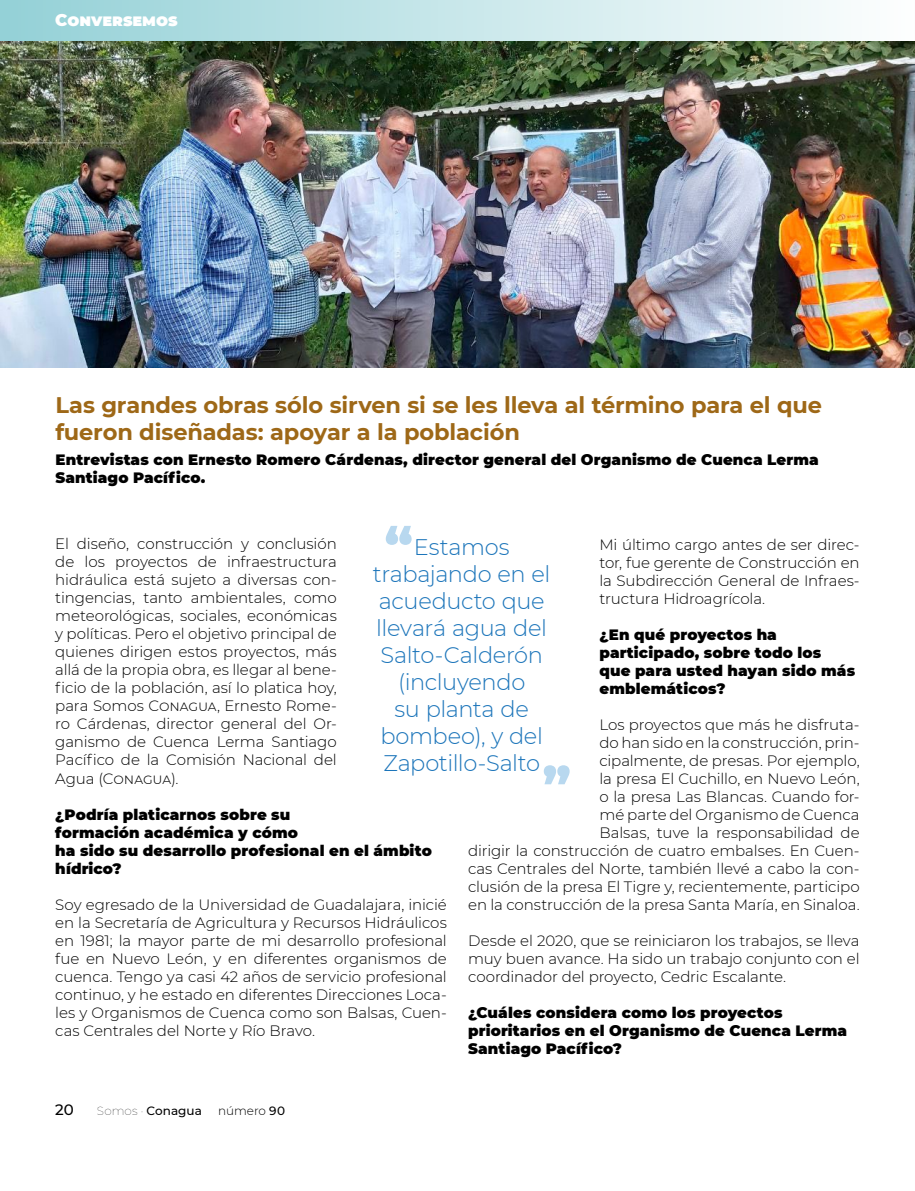
<style>
.page{position:relative;width:915px;height:1191px;background:#fff}
.page>*{position:absolute;margin:0;border:0;box-sizing:border-box;transform-origin:0 0}
.t1{font:300 22.5px/27px "Montserrat";letter-spacing:-.015em;color:#1c75ba;text-align:center}
.t2{font:700 22.5px/27px "Montserrat";letter-spacing:-.005em;color:#9e6817}
.t3{font:900 16.5px "Montserrat";letter-spacing:.005em;color:#fff}
.t4{font:300 15px/18px "Montserrat";letter-spacing:-.005em;color:#000;text-align:justify}
.t5{font:900 15px/18px "Montserrat";letter-spacing:.01em;color:#000}
.t6{font:500 15px "Montserrat";color:#000}
.t7{font:500 12px "Montserrat";letter-spacing:.005em;color:#000}
.t8{font:300 12px "Montserrat";letter-spacing:-.005em;color:#000}
.s1{font-weight:100}
.s2{font-weight:500}
</style>
<div class="page">
<div style="left:0;top:0;width:914px;height:42px;background:linear-gradient(to right,#94d1d7,#fdfefe)"></div>
<hr style="left:914px;top:0;width:1px;height:42px;background:#94d1d7">
<svg style="left:385px;top:526px;width:26px;height:19px"></svg>
<svg style="left:543px;top:765px;width:26px;height:19px"></svg>
<img style="left:0;top:42px;width:914px;height:325px">
<p class="t3" style="left:55px;top:7px;width:124px">Conversemos</p>
<h1 class="t2" style="left:55px;top:390px;width:767px">Las grandes obras sólo sirven si se les lleva al término para el que fueron diseñadas: apoyar a la población</h1>
<p class="t5" style="left:55px;top:450px;width:764px">Entrevistas con Ernesto Romero Cárdenas, director general del Organismo de Cuenca Lerma<br>Santiago Pacífico.</p>
<p class="t4" style="left:55px;top:534px;width:283px">El diseño, construcción y conclusión de los proyectos de infraestructura hidráulica está sujeto a diversas con&shy;tingencias, tanto ambientales, como meteorológicas, sociales, económicas y políticas. Pero el objetivo principal de quienes dirigen estos proyectos, más allá de la propia obra, es llegar al bene&shy;ficio de la población, así lo platica hoy, para Somos Conagua, Ernesto Rome&shy;ro Cárdenas, director general del Or&shy;ganismo de Cuenca Lerma Santiago Pacífico de la Comisión Nacional del Agua (Conagua).</p>
<p class="t5" style="left:55px;top:804px;width:378px">¿Podría platicarnos sobre su<br>formación académica y cómo<br>ha sido su desarrollo profesional en el ámbito hídrico?</p>
<p class="t4" style="left:55px;top:894px;width:393px">Soy egresado de la Universidad de Guadalajara, inicié en la Secretaría de Agricultura y Recursos Hidráulicos en 1981; la mayor parte de mi desarrollo profesional fue en Nuevo León, y en diferentes organismos de cuenca. Tengo ya casi 42 años de servicio profesional continuo, y he estado en diferentes Direcciones Loca&shy;les y Organismos de Cuenca como son Balsas, Cuen&shy;cas Centrales del Norte y Río Bravo.</p>
<p class="t4" style="left:599px;top:535px;width:262px">Mi último cargo antes de ser direc&shy;tor, fue gerente de Construcción en la Subdirección General de Infraes&shy;tructura Hidroagrícola.</p>
<p class="t5" style="left:599px;top:625px;width:257px">¿En qué proyectos ha participado, sobre todo los que para usted hayan sido más emblemáticos?</p>
<p class="t4" style="left:468px;top:715px;width:393px;text-align:right">Los proyectos que más he disfruta-<br>do han sido en la construcción, prin-<br>cipalmente, de presas. Por ejemplo,<br>la presa El Cuchillo, en Nuevo León,<br>o la presa Las Blancas. Cuando for-<br>mé parte del Organismo de Cuenca<br>Balsas, tuve la responsabilidad de<br>dirigir la construcción de cuatro embalses. En Cuen&shy;cas Centrales del Norte, también llevé a cabo la con&shy;clusión de la presa El Tigre y, recientemente, participo en la construcción de la presa Santa María, en Sinaloa.</p>
<p class="t4" style="left:468px;top:931px;width:393px">Desde el 2020, que se reiniciaron los trabajos, se lleva muy buen avance. Ha sido un trabajo conjunto con el coordinador del proyecto, Cedric Escalante.</p>
<p class="t5" style="left:468px;top:1003px;width:380px">¿Cuáles considera como los proyectos prioritarios en el Organismo de Cuenca Lerma<br>Santiago Pacífico?</p>
<h1 class="t1" style="left:373px;top:532px;width:179px">Estamos trabajando en el acueducto que llevará agua del<br>Salto-Calderón (incluyendo<br>su planta de bombeo), y del<br>Zapotillo-Salto</h1>
<p class="t6" style="left:55px;top:1098px;width:20px">20</p>
<p class="t7" style="left:97px;top:1102px;width:106px"><span class="s1">Somos ·</span> Conagua</p>
<p class="t8" style="left:218px;top:1102px;width:68px">número <span class="s2">90</span></p>
</div>
